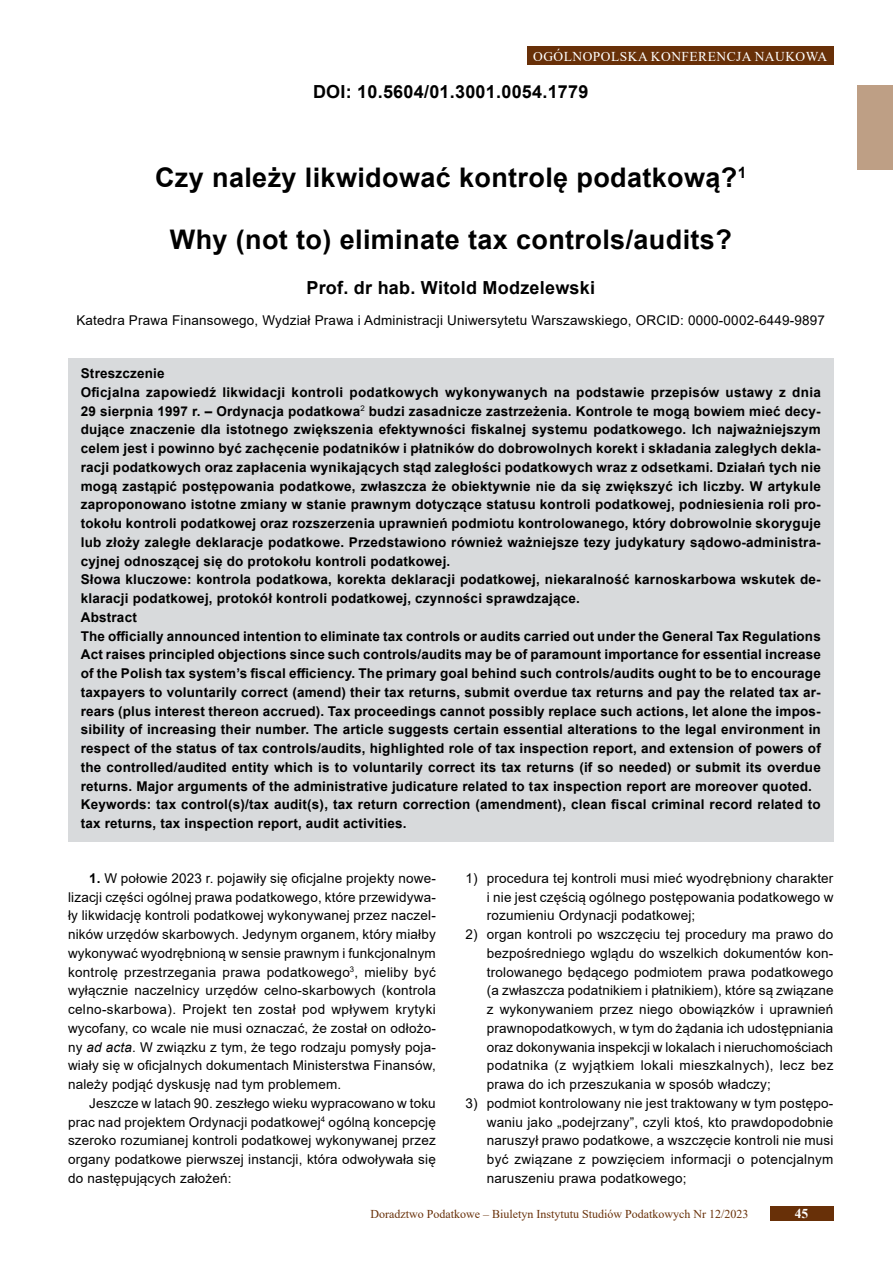
<style>
.page{position:relative;width:893px;height:1263px;background:#fff}
.page>*{position:absolute;margin:0;border:0;box-sizing:border-box;transform-origin:0 0}
.tytul{font:700 27px "Arial";letter-spacing:.015em;color:#000}
.doi{font:700 18px "Arial";letter-spacing:.015em;color:#000}
.autor1{font:700 18px "Arial";letter-spacing:.015em;color:#000}
.lead{font:700 13.5px/18.8px "Arial";letter-spacing:.015em;color:#000;text-align:justify}
.tekst{font:13.5px/18.8px "Arial";letter-spacing:.015em;color:#000;text-align:justify}
.punkt1{font:13.5px/18.8px "Arial";letter-spacing:.015em;color:#000;text-align:justify}
.inf_o_autorze{font:13.5px "Arial";letter-spacing:.015em;color:#000}
.t1{font:13.5px "Times New Roman";letter-spacing:.035em;color:#fff}
.t2{font:700 13.5px "Times New Roman";color:#fff}
.t3{font:12px "Times New Roman";color:#683008}
.s1{font-weight:700}
.s2{font-style:italic}
</style>
<div class="page">
<div style="left:68px;top:358px;width:765px;height:34px;background:#d8dadc"></div>
<div style="left:68px;top:376px;width:765px;height:203px;background:#d8dadc"></div>
<div style="left:68px;top:564px;width:765px;height:53px;background:#d8dadc"></div>
<div style="left:68px;top:601px;width:765px;height:34px;background:#d8dadc"></div>
<div style="left:68px;top:620px;width:765px;height:184px;background:#d8dadc"></div>
<div style="left:68px;top:789px;width:765px;height:53px;background:#d8dadc"></div>
<div style="left:527px;top:46px;width:306px;height:19px;background:#683008"></div>
<div style="left:770px;top:1205px;width:63px;height:15px;background:#683008"></div>
<div style="left:857px;top:85px;width:36px;height:84px;background:#be9f85"></div>
<p class="t1" style="left:533px;top:47px;width:296px">OGÓLNOPOLSKA KONFERENCJA NAUKOWA</p>
<p class="doi" style="left:313px;top:79px;width:277px">DOI: 10.5604/01.3001.0054.1779</p>
<p class="tytul" style="left:155px;top:159px;width:593px">Czy należy likwidować kontrolę podatkową?<sup>1</sup></p>
<p class="tytul" style="left:170px;top:220px;width:563px">Why (not to) eliminate tax controls/audits?</p>
<p class="autor1" style="left:306px;top:275px;width:290px">Prof. dr hab. Witold Modzelewski</p>
<p class="inf_o_autorze" style="left:76px;top:311px;width:750px">Katedra Prawa Finansowego, Wydział Prawa i Administracji Uniwersytetu Warszawskiego, ORCID: 0000-0002-6449-9897</p>
<p class="lead" style="left:81px;top:364px;width:85px">Streszczenie</p>
<p class="lead" style="left:81px;top:383px;width:742px">Oficjalna zapowiedź likwidacji kontroli podatkowych wykonywanych na podstawie przepisów ustawy z dnia 29 sierpnia 1997 r. – Ordynacja podatkowa<sup>2</sup> budzi zasadnicze zastrzeżenia. Kontrole te mogą bowiem mieć decy&shy;dujące znaczenie dla istotnego zwiększenia efektywności fiskalnej systemu podatkowego. Ich najważniejszym celem jest i powinno być zachęcenie podatników i płatników do dobrowolnych korekt i składania zaległych dekla&shy;racji podatkowych oraz zapłacenia wynikających stąd zaległości podatkowych wraz z odsetkami. Działań tych nie mogą zastąpić postępowania podatkowe, zwłaszcza że obiektywnie nie da się zwiększyć ich liczby. W artykule zaproponowano istotne zmiany w stanie prawnym dotyczące statusu kontroli podatkowej, podniesienia roli pro&shy;tokołu kontroli podatkowej oraz rozszerzenia uprawnień podmiotu kontrolowanego, który dobrowolnie skoryguje lub złoży zaległe deklaracje podatkowe. Przedstawiono również ważniejsze tezy judykatury sądowo-administra&shy;cyjnej odnoszącej się do protokołu kontroli podatkowej.</p>
<p class="lead" style="left:81px;top:570px;width:741px">Słowa kluczowe: kontrola podatkowa, korekta deklaracji podatkowej, niekaralność karnoskarbowa wskutek de&shy;klaracji podatkowej, protokół kontroli podatkowej, czynności sprawdzające.</p>
<p class="lead" style="left:81px;top:608px;width:58px">Abstract</p>
<p class="lead" style="left:81px;top:627px;width:742px">The officially announced intention to eliminate tax controls or audits carried out under the General Tax Regulations Act raises principled objections since such controls/audits may be of paramount importance for essential increase of the Polish tax system’s fiscal efficiency. The primary goal behind such controls/audits ought to be to encourage taxpayers to voluntarily correct (amend) their tax returns, submit overdue tax returns and pay the related tax ar&shy;rears (plus interest thereon accrued). Tax proceedings cannot possibly replace such actions, let alone the impos&shy;sibility of increasing their number. The article suggests certain essential alterations to the legal environment in respect of the status of tax controls/audits, highlighted role of tax inspection report, and extension of powers of the controlled/audited entity which is to voluntarily correct its tax returns (if so needed) or submit its overdue returns. Major arguments of the administrative judicature related to tax inspection report are moreover quoted.</p>
<p class="lead" style="left:81px;top:795px;width:741px">Keywords: tax control(s)/tax audit(s), tax return correction (amendment), clean fiscal criminal record related to tax returns, tax inspection report, audit activities.</p>
<p class="tekst" style="left:68px;top:869px;width:369px;text-indent:21px"><span class="s1">1.</span> W połowie 2023 r. pojawiły się oficjalne projekty nowe&shy;lizacji części ogólnej prawa podatkowego, które przewidywa&shy;ły likwidację kontroli podatkowej wykonywanej przez naczel&shy;ników urzędów skarbowych. Jedynym organem, który miałby wykonywać wyodrębnioną w sensie prawnym i funkcjonalnym kontrolę przestrzegania prawa podatkowego<sup>3</sup>, mieliby być wyłącznie naczelnicy urzędów celno-skarbowych (kontrola celno-skarbowa). Projekt ten został pod wpływem krytyki wycofany, co wcale nie musi oznaczać, że został on odłożo&shy;ny <span class="s2">ad acta</span>. W związku z tym, że tego rodzaju pomysły poja&shy;wiały się w oficjalnych dokumentach Ministerstwa Finansów, należy podjąć dyskusję nad tym problemem.</p>
<p class="tekst" style="left:68px;top:1094px;width:369px;text-indent:21px">Jeszcze w latach 90. zeszłego wieku wypracowano w toku prac nad projektem Ordynacji podatkowej<sup>4</sup> ogólną koncepcję szeroko rozumianej kontroli podatkowej wykonywanej przez organy podatkowe pierwszej instancji, która odwoływała się do następujących założeń:</p>
<p class="punkt1" style="left:487px;top:869px;width:348px;text-indent:-21px">1) procedura tej kontroli musi mieć wyodrębniony charakter i nie jest częścią ogólnego postępowania podatkowego w rozumieniu Ordynacji podatkowej;</p>
<p class="punkt1" style="left:487px;top:925px;width:348px;text-indent:-21px">2) organ kontroli po wszczęciu tej procedury ma prawo do bezpośredniego wglądu do wszelkich dokumentów kon&shy;trolowanego będącego podmiotem prawa podatkowego (a zwłaszcza podatnikiem i płatnikiem), które są związane z wykonywaniem przez niego obowiązków i uprawnień prawnopodatkowych, w tym do żądania ich udostępniania oraz dokonywania inspekcji w lokalach i nieruchomościach podatnika (z wyjątkiem lokali mieszkalnych), lecz bez prawa do ich przeszukania w sposób władczy;</p>
<p class="punkt1" style="left:487px;top:1094px;width:348px;text-indent:-21px">3) podmiot kontrolowany nie jest traktowany w tym postępo&shy;waniu jako „podejrzany”, czyli ktoś, kto prawdopodobnie naruszył prawo podatkowe, a wszczęcie kontroli nie musi być związane z powzięciem informacji o potencjalnym naruszeniu prawa podatkowego;</p>
<p class="t3" style="left:370px;top:1205px;width:379px">Doradztwo Podatkowe – Biuletyn Instytutu Studiów Podatkowych Nr 12/2023</p>
<p class="t2" style="left:795px;top:1204px;width:15px">45</p>
</div>
